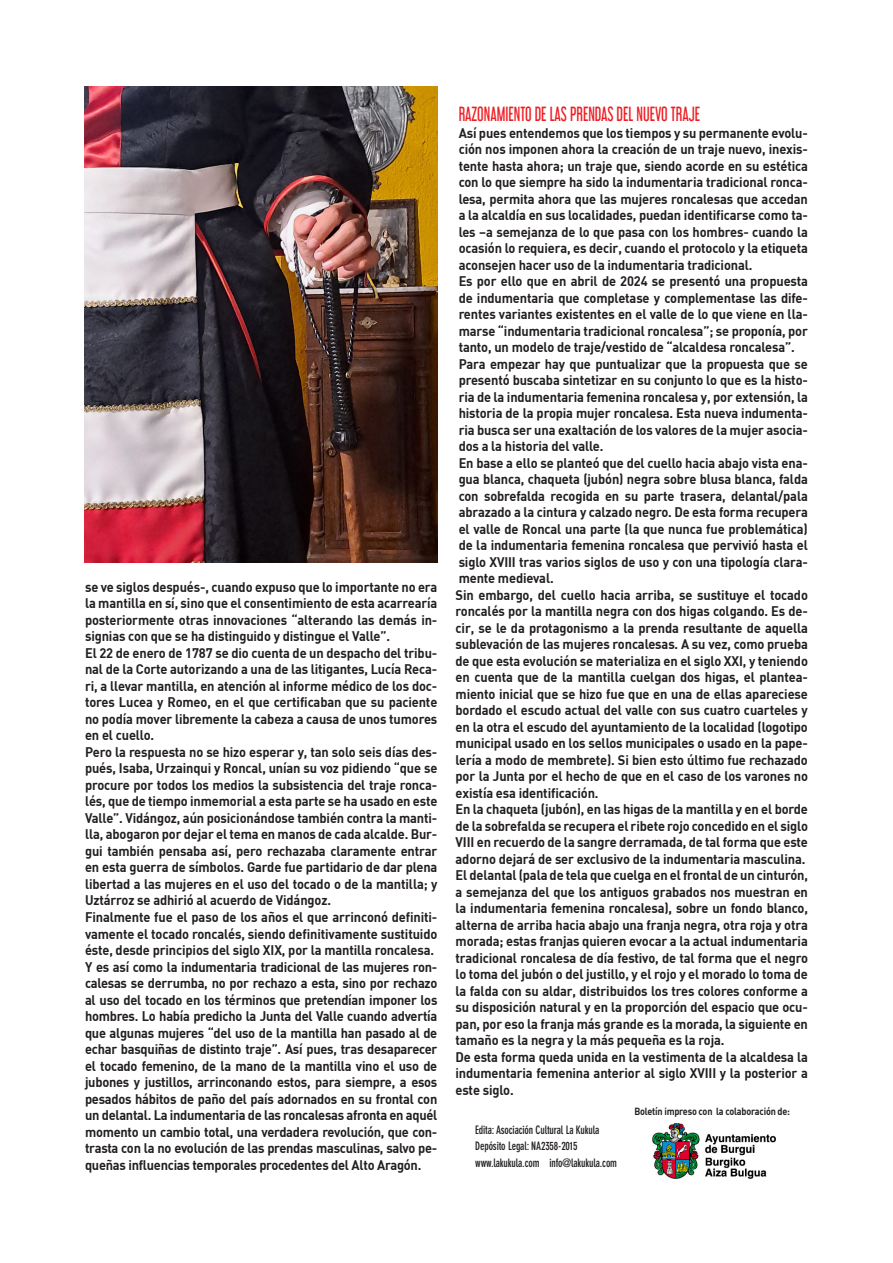
<style>
.page{position:relative;width:893px;height:1263px;background:#fff}
.page>*{position:absolute;margin:0;border:0;box-sizing:border-box;transform-origin:0 0}
.texto_normal{font:18px "Libel Suit Rg";color:#ee1d23;scale:.9 1}
.texto_normal-2{font:700 13.65px/16.5px "DIN";letter-spacing:-.01em;color:#231f20;text-align:justify;scale:.94 1}
.texto_normal-3{font:700 condensed 11.55px "DIN Neuzeit Grotesk";letter-spacing:-.01em;color:#231f20;scale:.94 1}
.texto_normal-4{font:700 10.2px "DIN";letter-spacing:-.02em;color:#231f20;scale:.89 1}
</style>
<div class="page">
<img style="left:653px;top:1123px;width:122px;height:55px">
<img style="left:85px;top:86px;width:352px;height:477px">
<p class="texto_normal-2" style="left:85px;top:578px;width:376px">se ve siglos después-, cuando expuso que lo importante no era la mantilla en sí, sino que el consentimiento de esta acarrearía posteriormente otras innovaciones “alterando las demás in&shy;signias con que se ha distinguido y distingue el Valle”.</p>
<p class="texto_normal-2" style="left:85px;top:644px;width:376px">El 22 de enero de 1787 se dio cuenta de un despacho del tribu&shy;nal de la Corte autorizando a una de las litigantes, Lucía Reca&shy;ri, a llevar mantilla, en atención al informe médico de los doc&shy;tores Lucea y Romeo, en el que certificaban que su paciente no podía mover libremente la cabeza a causa de unos tumores en el cuello.</p>
<p class="texto_normal-2" style="left:85px;top:743px;width:376px">Pero la respuesta no se hizo esperar y, tan solo seis días des&shy;pués, Isaba, Urzainqui y Roncal, unían su voz pidiendo “que se procure por todos los medios la subsistencia del traje ronca&shy;lés, que de tiempo inmemorial a esta parte se ha usado en este Valle”. Vidángoz, aún posicionándose también contra la manti&shy;lla, abogaron por dejar el tema en manos de cada alcalde. Bur&shy;gui también pensaba así, pero rechazaba claramente entrar en esta guerra de símbolos. Garde fue partidario de dar plena libertad a las mujeres en el uso del tocado o de la mantilla; y Uztárroz se adhirió al acuerdo de Vidángoz.</p>
<p class="texto_normal-2" style="left:85px;top:908px;width:376px">Finalmente fue el paso de los años el que arrinconó definiti&shy;vamente el tocado roncalés, siendo definitivamente sustituido éste, desde principios del siglo XIX, por la mantilla roncalesa.</p>
<p class="texto_normal-2" style="left:85px;top:958px;width:376px">Y es así como la indumentaria tradicional de las mujeres ron&shy;calesas se derrumba, no por rechazo a esta, sino por rechazo al uso del tocado en los términos que pretendían imponer los hombres. Lo había predicho la Junta del Valle cuando advertía que algunas mujeres “del uso de la mantilla han pasado al de echar basquiñas de distinto traje”. Así pues, tras desaparecer el tocado femenino, de la mano de la mantilla vino el uso de jubones y justillos, arrinconando estos, para siempre, a esos pesados hábitos de paño del país adornados en su frontal con un delantal. La indumentaria de las roncalesas afronta en aquél momento un cambio total, una verdadera revolución, que con&shy;trasta con la no evolución de las prendas masculinas, salvo pe&shy;queñas influencias temporales procedentes del Alto Aragón.</p>
<p class="texto_normal" style="left:459px;top:99px;width:270px">RAZONAMIENTO DE LAS PRENDAS DEL NUEVO TRAJE</p>
<p class="texto_normal-2" style="left:459px;top:124px;width:373px">Así pues entendemos que los tiempos y su permanente evolu&shy;ción nos imponen ahora la creación de un traje nuevo, inexis&shy;tente hasta ahora; un traje que, siendo acorde en su estética con lo que siempre ha sido la indumentaria tradicional ronca&shy;lesa, permita ahora que las mujeres roncalesas que accedan a la alcaldía en sus localidades, puedan identificarse como ta&shy;les –a semejanza de lo que pasa con los hombres- cuando la ocasión lo requiera, es decir, cuando el protocolo y la etiqueta aconsejen hacer uso de la indumentaria tradicional.</p>
<p class="texto_normal-2" style="left:459px;top:272px;width:373px">Es por ello que en abril de 2024 se presentó una propuesta de indumentaria que completase y complementase las dife&shy;rentes variantes existentes en el valle de lo que viene en lla&shy;marse “indumentaria tradicional roncalesa”; se proponía, por tanto, un modelo de traje/vestido de “alcaldesa roncalesa”.</p>
<p class="texto_normal-2" style="left:459px;top:355px;width:373px">Para empezar hay que puntualizar que la propuesta que se presentó buscaba sintetizar en su conjunto lo que es la histo&shy;ria de la indumentaria femenina roncalesa y, por extensión, la historia de la propia mujer roncalesa. Esta nueva indumenta&shy;ria busca ser una exaltación de los valores de la mujer asocia&shy;dos a la historia del valle.</p>
<p class="texto_normal-2" style="left:459px;top:454px;width:373px">En base a ello se planteó que del cuello hacia abajo vista ena&shy;gua blanca, chaqueta (jubón) negra sobre blusa blanca, falda con sobrefalda recogida en su parte trasera, delantal/pala abrazado a la cintura y calzado negro. De esta forma recupera el valle de Roncal una parte (la que nunca fue problemática) de la indumentaria femenina roncalesa que pervivió hasta el siglo XVIII tras varios siglos de uso y con una tipología clara&shy;mente medieval.</p>
<p class="texto_normal-2" style="left:456px;top:586px;width:376px">Sin embargo, del cuello hacia arriba, se sustituye el tocado roncalés por la mantilla negra con dos higas colgando. Es de&shy;cir, se le da protagonismo a la prenda resultante de aquella sublevación de las mujeres roncalesas. A su vez, como prueba de que esta evolución se materializa en el siglo XXI, y teniendo en cuenta que de la mantilla cuelgan dos higas, el plantea&shy;miento inicial que se hizo fue que en una de ellas apareciese bordado el escudo actual del valle con sus cuatro cuarteles y en la otra el escudo del ayuntamiento de la localidad (logotipo municipal usado en los sellos municipales o usado en la pape&shy;lería a modo de membrete). Si bien esto último fue rechazado por la Junta por el hecho de que en el caso de los varones no existía esa identificación.</p>
<p class="texto_normal-2" style="left:456px;top:800px;width:376px">En la chaqueta (jubón), en las higas de la mantilla y en el borde de la sobrefalda se recupera el ribete rojo concedido en el siglo VIII en recuerdo de la sangre derramada, de tal forma que este adorno dejará de ser exclusivo de la indumentaria masculina.</p>
<p class="texto_normal-2" style="left:456px;top:866px;width:376px">El delantal (pala de tela que cuelga en el frontal de un cinturón, a semejanza del que los antiguos grabados nos muestran en la indumentaria femenina roncalesa), sobre un fondo blanco, alterna de arriba hacia abajo una franja negra, otra roja y otra morada; estas franjas quieren evocar a la actual indumentaria tradicional roncalesa de día festivo, de tal forma que el negro lo toma del jubón o del justillo, y el rojo y el morado lo toma de la falda con su aldar, distribuidos los tres colores conforme a su disposición natural y en la proporción del espacio que ocu&shy;pan, por eso la franja más grande es la morada, la siguiente en tamaño es la negra y la más pequeña es la roja.</p>
<p class="texto_normal-2" style="left:456px;top:1048px;width:376px">De esta forma queda unida en la vestimenta de la alcaldesa la indumentaria femenina anterior al siglo XVIII y la posterior a este siglo.</p>
<p class="texto_normal-3" style="left:475px;top:1123px;width:134px">Edita: Asociación Cultural La Kukula</p>
<p class="texto_normal-3" style="left:475px;top:1139px;width:110px">Depósito Legal: NA2358-2015</p>
<p class="texto_normal-3" style="left:475px;top:1156px;width:152px">www.lakukula.com info@lakukula.com</p>
<p class="texto_normal-4" style="left:634px;top:1105px;width:176px">Boletín impreso con la colaboración de:</p>
</div>
